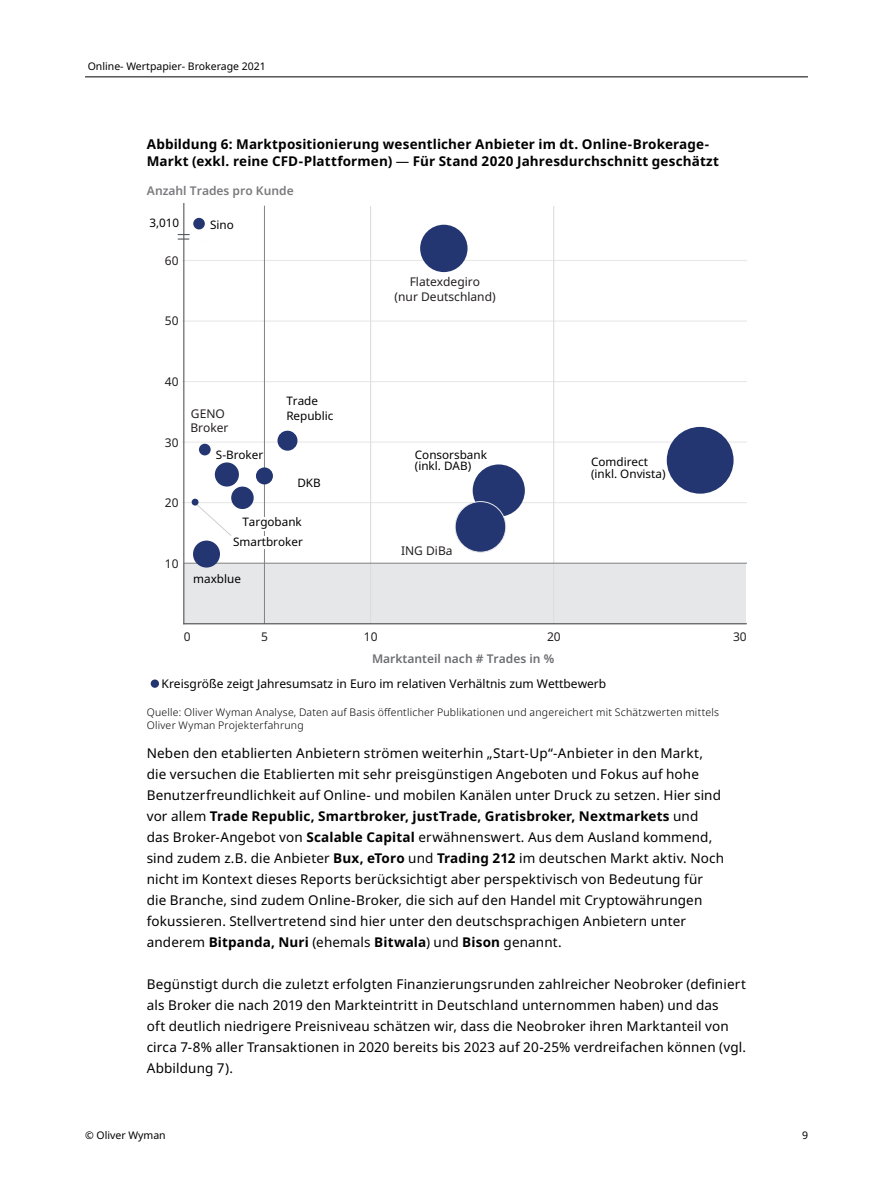
<style>
.page{position:relative;width:893px;height:1188px;background:#fff}
.page>*{position:absolute;margin:0;border:0;box-sizing:border-box;transform-origin:0 0}
.t1{font:13.5px/21px "Noto Sans";letter-spacing:.01em;color:#000}
.t2{font:700 13.5px/18px "Noto Sans";letter-spacing:.01em;color:#000}
.t3{font:13.2px/14.2px "Noto Sans";color:#000;text-align:center}
.t4{font:12px "Noto Sans";color:#000}
.t5{font:12px/14.2px "Noto Sans";color:#231f20;text-align:center}
.t6{font:600 12px "Noto Sans";color:#6d6e71}
.t7{font:600 12px "Noto Sans";color:#797a7d}
.t8{font:11.7px/12px "Noto Sans";color:#000}
.t9{font:300 10.5px/13.5px "Noto Sans";letter-spacing:.02em;color:#000}
.t10{font:10.5px "Noto Sans";color:#000}
.s1{font-weight:400}
.s2{font-weight:700}
</style>
<div class="page">
<hr style="left:85px;top:76px;width:723px;height:1px;background:#000">
<div style="left:184px;top:563px;width:562px;height:62px;background:#e6e7e8"></div>
<hr style="left:182px;top:502px;width:564px;height:1px;background:#e9e8e8">
<hr style="left:182px;top:442px;width:564px;height:1px;background:#e9e8e8">
<hr style="left:182px;top:381px;width:564px;height:1px;background:#e9e8e8">
<hr style="left:182px;top:320px;width:564px;height:2px;background:#e9e8e8">
<hr style="left:182px;top:260px;width:564px;height:1px;background:#e9e8e8">
<hr style="left:264px;top:206px;width:1px;height:418px;background:#818181">
<div style="left:261px;top:517px;width:7px;height:14px;background:#fff"></div>
<div style="left:261px;top:536px;width:7px;height:13px;background:#fff"></div>
<div style="left:193px;top:218px;width:12px;height:11px;background:#243672;border-radius:50%"></div>
<svg style="left:197px;top:505px;width:34px;height:31px"></svg>
<hr style="left:370px;top:206px;width:1px;height:418px;background:#dcddde">
<hr style="left:553px;top:206px;width:1px;height:418px;background:#dcddde">
<hr style="left:184px;top:563px;width:562px;height:1px;background:#818181">
<div style="left:667px;top:427px;width:66px;height:67px;background:#243672;border-radius:50%"></div>
<div style="left:473px;top:464px;width:52px;height:53px;background:#243672;border-radius:50%"></div>
<div style="left:455px;top:502px;width:51px;height:50px;background:#243672;border-radius:50%"></div>
<div style="left:277px;top:431px;width:20px;height:20px;background:#243672;border-radius:50%"></div>
<div style="left:256px;top:467px;width:17px;height:17px;background:#243672;border-radius:50%"></div>
<div style="left:231px;top:487px;width:23px;height:22px;background:#243672;border-radius:50%"></div>
<div style="left:215px;top:462px;width:24px;height:25px;background:#243672;border-radius:50%"></div>
<div style="left:193px;top:541px;width:27px;height:27px;background:#243672;border-radius:50%"></div>
<div style="left:199px;top:444px;width:12px;height:11px;background:#243672;border-radius:50%"></div>
<div style="left:192px;top:499px;width:7px;height:7px;background:#243672;border-radius:50%"></div>
<hr style="left:183px;top:204px;width:1px;height:420px;background:#58595b">
<hr style="left:184px;top:623px;width:562px;height:1px;background:#58595b">
<svg style="left:383px;top:226px;width:123px;height:95px"></svg>
<div style="left:455px;top:501px;width:51px;height:52px;border:1px solid #e6e7e8;border-radius:50%"></div>
<svg style="left:178px;top:223px;width:27px;height:23px"></svg>
<div style="left:151px;top:679px;width:8px;height:9px;background:#243672;border-radius:50%"></div>
<p class="t10" style="left:88px;top:59px;width:180px">Online- Wertpapier- Brokerage 2021</p>
<p class="t2" style="left:147px;top:135px;width:574px">Abbildung 6: Marktpositionierung wesentlicher Anbieter im dt. Online-Brokerage-<br>Markt (exkl. reine CFD-Plattformen) <span class="s1">—</span> Für Stand 2020 Jahresdurchschnitt geschätzt</p>
<p class="t7" style="left:147px;top:182px;width:148px">Anzahl Trades pro Kunde</p>
<p class="t8" style="left:149px;top:217px;width:31px">3,010</p>
<p class="t8" style="left:210px;top:219px;width:25px">Sino</p>
<p class="t5" style="left:165px;top:254px;width:15px">60</p>
<p class="t5" style="left:165px;top:314px;width:15px">50</p>
<p class="t5" style="left:165px;top:375px;width:15px">40</p>
<p class="t5" style="left:165px;top:435px;width:15px">30</p>
<p class="t5" style="left:165px;top:496px;width:15px">20</p>
<p class="t5" style="left:165px;top:556px;width:15px">10</p>
<p class="t5" style="left:190px;top:407px;width:40px;text-align:left">GENO<br>Broker</p>
<p class="t8" style="left:216px;top:449px;width:49px">S-Broker</p>
<p class="t8" style="left:286px;top:394px;width:49px;line-height:14.1px">Trade<br>Republic</p>
<p class="t8" style="left:297px;top:477px;width:25px">DKB</p>
<p class="t8" style="left:233px;top:512px;width:71px;line-height:20.5px;text-align:right">Targobank<br>Smartbroker</p>
<p class="t8" style="left:193px;top:573px;width:49px">maxblue</p>
<p class="t5" style="left:395px;top:275px;width:103px">Flatexdegiro<br>(nur Deutschland)</p>
<p class="t3" style="left:389px;top:278px;width:112px">Flatexdegiro<br>(nur Deutschland)</p>
<p class="t8" style="left:415px;top:449px;width:74px">Consorsbank (inkl. DAB)</p>
<p class="t5" style="left:401px;top:544px;width:53px">ING DiBa</p>
<p class="t8" style="left:591px;top:456px;width:76px">Comdirect (inkl. Onvista)</p>
<p class="t5" style="left:184px;top:630px;width:8px">0</p>
<p class="t5" style="left:261px;top:630px;width:8px">5</p>
<p class="t5" style="left:364px;top:630px;width:15px">10</p>
<p class="t5" style="left:547px;top:630px;width:15px">20</p>
<p class="t5" style="left:733px;top:630px;width:15px">30</p>
<p class="t6" style="left:372px;top:650px;width:184px">Marktanteil nach # Trades in %</p>
<p class="t4" style="left:162px;top:675px;width:446px">Kreisgröße zeigt Jahresumsatz in Euro im relativen Verhältnis zum Wettbewerb</p>
<p class="t9" style="left:147px;top:705px;width:574px">Quelle: Oliver Wyman Analyse, Daten auf Basis öffentlicher Publikationen und angereichert mit Schätzwerten mittels<br>Oliver Wyman Projekterfahrung</p>
<p class="t1" style="left:147px;top:742px;width:579px">Neben den etablierten Anbietern strömen weiterhin „Start-Up“-Anbieter in den Markt, die versuchen die Etablierten mit sehr preisgünstigen Angeboten und Fokus auf hohe Benutzerfreundlichkeit auf Online- und mobilen Kanälen unter Druck zu setzen. Hier sind vor allem <span class="s2">Trade Republic, Smartbroker, justTrade, Gratisbroker, Nextmarkets</span> und das Broker-Angebot von <span class="s2">Scalable Capital</span> erwähnenswert. Aus dem Ausland kommend, sind zudem z.B. die Anbieter <span class="s2">Bux, eToro</span> und <span class="s2">Trading 212</span> im deutschen Markt aktiv. Noch nicht im Kontext dieses Reports berücksichtigt aber perspektivisch von Bedeutung für die Branche, sind zudem Online-Broker, die sich auf den Handel mit Cryptowährungen fokussieren. Stellvertretend sind hier unter den deutschsprachigen Anbietern unter anderem <span class="s2">Bitpanda, Nuri</span> (ehemals <span class="s2">Bitwala</span>) und <span class="s2">Bison</span> genannt.</p>
<p class="t1" style="left:147px;top:973px;width:601px">Begünstigt durch die zuletzt erfolgten Finanzierungsrunden zahlreicher Neobroker (definiert als Broker die nach 2019 den Markteintritt in Deutschland unternommen haben) und das<br>oft deutlich niedrigere Preisniveau schätzen wir, dass die Neobroker ihren Marktanteil von circa 7-8% aller Transaktionen in 2020 bereits bis 2023 auf 20-25% verdreifachen können (vgl.<br>Abbildung 7).</p>
<p class="t10" style="left:85px;top:1127px;width:82px">© Oliver Wyman</p>
<p class="t10" style="left:802px;top:1127px;width:8px">9</p>
</div>
